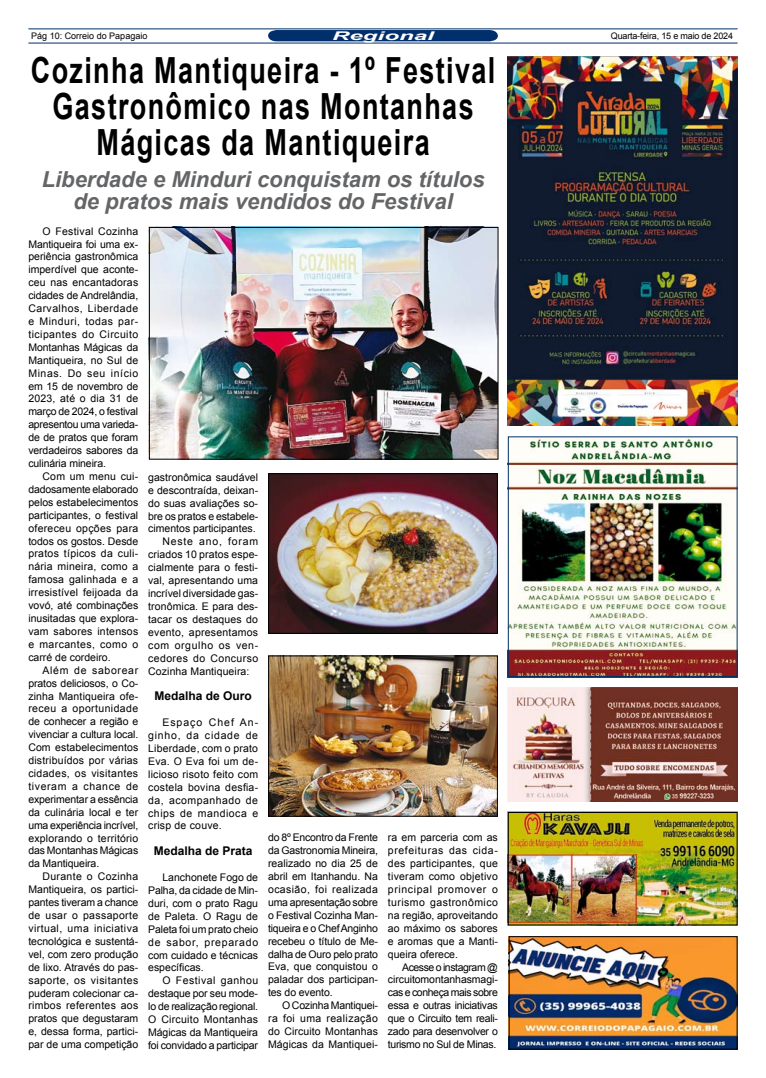
<style>
.page{position:relative;width:766px;height:1078px;background:#fff}
.page>*{position:absolute;margin:0;border:0;box-sizing:border-box;transform-origin:0 0}
.t1{font:700 36px/36px "Arial";letter-spacing:.05em;color:#000;text-align:center;scale:.75 1}
.t2{font:italic 700 22px/22px "Arial";color:#646567;text-align:center}
.t3{font:700 12px "Arial";color:#000}
.t4{font:italic 700 12px "Arial";color:#fff;scale:2 1}
.t5{font:10.5px/12.9px "Arial";color:#000;text-align:justify}
.t6{font:10.5px "Arial";letter-spacing:.025em;color:#000}
.t7{font:10.5px "Arial";letter-spacing:.04em;color:#000}
.t8{font:10.5px "Arial";letter-spacing:.055em;color:#000}
.t9{font:10.5px "Arial";letter-spacing:.08em;color:#000}
.t10{font:9px "Arial";letter-spacing:-.01em;color:#000}
</style>
<div class="page">
<svg style="left:268px;top:30px;width:229px;height:11px;background:#03326d"></svg>
<hr style="left:28px;top:28px;width:709px;height:1px;background:#002f6b">
<hr style="left:28px;top:43px;width:709px;height:1px;background:#002f6b">
<img style="left:151px;top:229px;width:345px;height:228px">
<div style="left:149px;top:227px;width:349px;height:232px;border:1px solid #000"></div>
<img style="left:270px;top:475px;width:225px;height:156px">
<div style="left:268px;top:473px;width:229px;height:160px;border:1px solid #000"></div>
<img style="left:270px;top:657px;width:225px;height:157px">
<div style="left:268px;top:655px;width:229px;height:161px;border:1px solid #000"></div>
<img style="left:507px;top:57px;width:230px;height:368px">
<img style="left:509px;top:438px;width:226px;height:236px">
<img style="left:510px;top:937px;width:225px;height:110px">
<div style="left:508px;top:935px;width:229px;height:114px;border:1px solid #000"></div>
<img style="left:509px;top:813px;width:226px;height:110px">
<div style="left:507px;top:811px;width:230px;height:114px;border:1px solid #000"></div>
<img style="left:507px;top:687px;width:230px;height:114px">
<p class="t10" style="left:31px;top:30px;width:118px">Pág 10: Correio do Papagaio</p>
<p class="t4" style="left:332px;top:28px;width:52px">Regional</p>
<p class="t10" style="left:610px;top:30px;width:124px">Quarta-feira, 15 e maio de 2024</p>
<h1 class="t1" style="left:31px;top:53px;width:620px">Cozinha Mantiqueira - 1º Festival<br>Gastronômico nas Montanhas<br>Mágicas da Mantiqueira</h1>
<h2 class="t2" style="left:42px;top:169px;width:444px">Liberdade e Minduri conquistam os títulos de pratos mais vendidos do Festival</h2>
<p class="t5" style="left:28px;top:224px;width:111px;text-indent:14px">O Festival Cozinha Mantiqueira foi uma ex&shy;periência gastronômica imperdível que aconte&shy;ceu nas encantadoras cidades de Andrelândia, Carvalhos, Liberdade e Minduri, todas par&shy;ticipantes do Circuito Montanhas Mágicas da Mantiqueira, no Sul de Minas. Do seu início em 15 de novembro de 2023, até o dia 31 de março de 2024, o festival apresentou uma varieda&shy;de de pratos que foram verdadeiros sabores da culinária mineira.</p>
<p class="t5" style="left:28px;top:470px;width:111px;text-indent:14px">Com um menu cui&shy;dadosamente elaborado pelos estabelecimentos participantes, o festival ofereceu opções para todos os gostos. Desde pratos típicos da culi&shy;nária mineira, como a famosa galinhada e a irresistível feijoada da vovó, até combinações inusitadas que explora&shy;vam sabores intensos e marcantes, como o carré de cordeiro.</p>
<p class="t5" style="left:28px;top:663px;width:111px;text-indent:14px">Além de saborear pratos deliciosos, o Co&shy;zinha Mantiqueira ofe&shy;receu a oportunidade de conhecer a região e vivenciar a cultura local.<br>Com estabelecimentos distribuídos por várias cidades, os visitantes tiveram a chance de experimentar a essência da culinária local e ter uma experiência incrível, explorando o território das Montanhas Mágicas da Mantiqueira.</p>
<p class="t5" style="left:28px;top:870px;width:111px;text-indent:14px">Durante o Cozinha Mantiqueira, os partici&shy;pantes tiveram a chance de usar o passaporte virtual, uma iniciativa tecnológica e sustentá&shy;vel, com zero produção de lixo. Através do pas&shy;saporte, os visitantes puderam colecionar ca&shy;rimbos referentes aos pratos que degustaram e, dessa forma, partici&shy;par de uma competição</p>
<p class="t5" style="left:148px;top:470px;width:111px">gastronômica saudável</p>
<p class="t5" style="left:148px;top:483px;width:111px">e descontraída, deixan-</p>
<p class="t5" style="left:148px;top:496px;width:111px">do suas avaliações so-</p>
<p class="t5" style="left:148px;top:509px;width:111px">bre os pratos e estabele-</p>
<p class="t5" style="left:148px;top:522px;width:109px">cimentos participantes.</p>
<p class="t9" style="left:162px;top:534px;width:97px">Neste ano, foram</p>
<p class="t5" style="left:148px;top:548px;width:111px">criados 10 pratos espe-</p>
<p class="t5" style="left:148px;top:561px;width:111px">cialmente para o festi-</p>
<p class="t5" style="left:148px;top:574px;width:111px">val, apresentando uma</p>
<p class="t5" style="left:148px;top:587px;width:111px">incrível diversidade gas-</p>
<p class="t5" style="left:148px;top:599px;width:111px">tronômica. E para des-</p>
<p class="t5" style="left:148px;top:612px;width:111px">tacar os destaques do</p>
<p class="t6" style="left:148px;top:625px;width:111px">evento, apresentamos</p>
<p class="t8" style="left:148px;top:638px;width:111px">com orgulho os ven-</p>
<p class="t7" style="left:148px;top:651px;width:111px">cedores do Concurso</p>
<p class="t5" style="left:148px;top:664px;width:103px">Cozinha Mantiqueira:</p>
<p class="t3" style="left:154px;top:688px;width:99px">Medalha de Ouro</p>
<p class="t5" style="left:148px;top:716px;width:111px;text-indent:14px">Espaço Chef An&shy;ginho, da cidade de Liberdade, com o prato Eva. O Eva foi um de&shy;licioso risoto feito com costela bovina desfia&shy;da, acompanhado de chips de mandioca e crisp de couve.</p>
<p class="t3" style="left:154px;top:842px;width:100px">Medalha de Prata</p>
<p class="t5" style="left:148px;top:870px;width:111px;text-indent:14px">Lanchonete Fogo de Palha, da cidade de Min&shy;duri, com o prato Ragu de Paleta. O Ragu de Paleta foi um prato cheio de sabor, preparado com cuidado e técnicas específicas.</p>
<p class="t5" style="left:148px;top:974px;width:111px;text-indent:14px">O Festival ganhou destaque por seu mode&shy;lo de realização regional.<br>O Circuito Montanhas Mágicas da Mantiqueira foi convidado a participar</p>
<p class="t5" style="left:268px;top:831px;width:111px">do 8º Encontro da Frente da Gastronomia Mineira, realizado no dia 25 de abril em Itanhandu. Na ocasião, foi realizada uma apresentação sobre o Festival Cozinha Man&shy;tiqueira e o Chef Anginho recebeu o título de Me&shy;dalha de Ouro pelo prato Eva, que conquistou o paladar dos participan&shy;tes do evento.</p>
<p class="t5" style="left:268px;top:998px;width:111px;text-indent:14px">O Cozinha Mantiquei&shy;ra foi uma realização do Circuito Montanhas Mágicas da Mantiquei-</p>
<p class="t5" style="left:388px;top:831px;width:111px">ra em parceria com as prefeituras das cida&shy;des participantes, que tiveram como objetivo principal promover o turismo gastronômico na região, aproveitando ao máximo os sabores e aromas que a Manti&shy;queira oferece.</p>
<p class="t5" style="left:388px;top:960px;width:111px;text-indent:14px">Acesse o instagram @ circuitomontanhasmagi&shy;cas e conheça mais sobre essa e outras iniciativas que o Circuito tem reali&shy;zado para desenvolver o turismo no Sul de Minas.</p>
</div>
